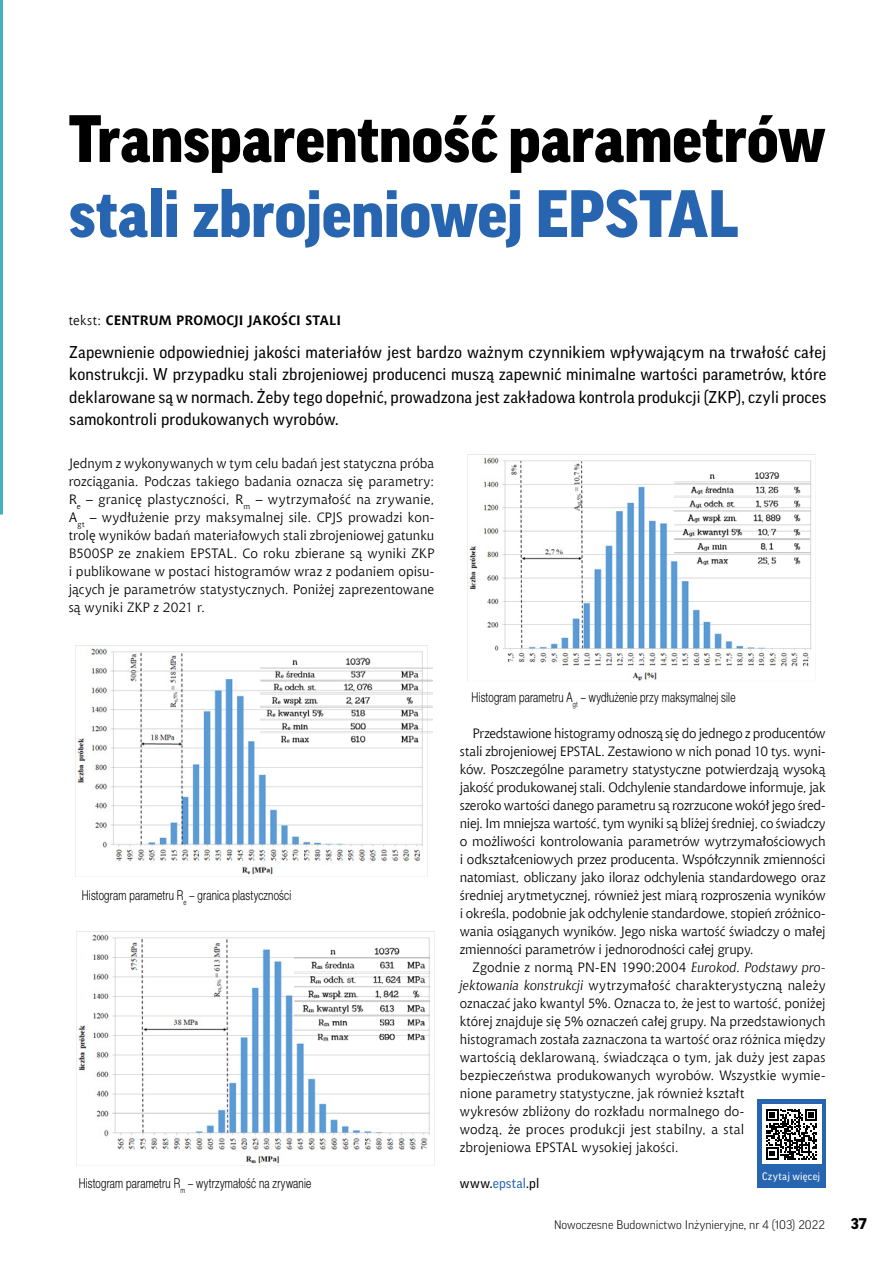
<style>
.page{position:relative;width:893px;height:1263px;background:#fff}
.page>*{position:absolute;margin:0;border:0;box-sizing:border-box;transform-origin:0 0}
.tytul{font:900 64.5px/75px "Good Pro";letter-spacing:-.01em;color:#000}
.lead{font:16.5px/22.5px "Good Pro";letter-spacing:.01em;color:#000;text-align:justify}
.t1{font:900 15px "Good Pro";color:#000}
.text_podstawowy{font:13.5px/18px "Chianti EU";letter-spacing:.005em;color:#000;text-align:justify}
.podpos_zdjecia_2{font:13.5px "Switzer Cnd EFN Light";letter-spacing:.015em;color:#000;scale:.9 1}
.autor_nastepny{font:700 13.5px "Chianti EU";letter-spacing:.015em;color:#000}
.opis_artykulu{font:13.5px "Good Pro";letter-spacing:.015em;color:#000}
.t2{font:300 12px "Good Pro";color:#000}
.opis_artykulu-2{font:10.5px "Good Pro";letter-spacing:.02em;color:#fff}
.s1{color:#2865b0}
.s2{font-weight:400}
.s3{font-style:italic}
</style>
<div class="page">
<img style="left:0;top:0;width:2px;height:515px">
<img style="left:75px;top:646px;width:353px;height:230px">
<img style="left:260px;top:655px;width:173px;height:93px">
<img style="left:78px;top:932px;width:357px;height:233px">
<img style="left:294px;top:943px;width:135px;height:104px">
<img style="left:468px;top:454px;width:347px;height:227px">
<img style="left:674px;top:469px;width:136px;height:100px">
<div style="left:757px;top:1099px;width:69px;height:89px;background:#2865b0"></div>
<div style="left:762px;top:1104px;width:59px;height:60px;background:#fff"></div>
<svg style="left:766px;top:1109px;width:51px;height:51px"></svg>
<p class="tytul" style="left:69px;top:101px;width:758px">Transparentność parametrów <span class="s1">stali zbrojeniowej EPSTAL</span></p>
<p class="autor_nastepny" style="left:69px;top:312px;width:274px"><span class="s2">tekst:</span> CENTRUM PROMOCJI JAKOŚCI STALI</p>
<p class="lead" style="left:69px;top:340px;width:758px">Zapewnienie odpowiedniej jakości materiałów jest bardzo ważnym czynnikiem wpływającym na trwałość całej konstrukcji. W przypadku stali zbrojeniowej producenci muszą zapewnić minimalne wartości parametrów, które deklarowane są w normach. Żeby tego dopełnić, prowadzona jest zakładowa kontrola produkcji (ZKP), czyli proces samokontroli produkowanych wyrobów.</p>
<p class="text_podstawowy" style="left:69px;top:454px;width:367px">Jednym z wykonywanych w tym celu badań jest statyczna próba rozciągania. Podczas takiego badania oznacza się parametry:<br>R<sub>e</sub> – granicę plastyczności, R<sub>m</sub> – wytrzymałość na zrywanie, A<sub>gt</sub> – wydłużenie przy maksymalnej sile. CPJS prowadzi kon&shy;trolę wyników badań materiałowych stali zbrojeniowej gatunku B500SP ze znakiem EPSTAL. Co roku zbierane są wyniki ZKP i publikowane w postaci histogramów wraz z podaniem opisu&shy;jących je parametrów statystycznych. Poniżej zaprezentowane są wyniki ZKP z 2021 r.</p>
<p class="podpos_zdjecia_2" style="left:82px;top:887px;width:234px">Histogram parametru R<sub>e</sub> – granica plastyczności</p>
<p class="podpos_zdjecia_2" style="left:79px;top:1175px;width:260px">Histogram parametru R<sub>m</sub> – wytrzymałość na zrywanie</p>
<p class="podpos_zdjecia_2" style="left:472px;top:689px;width:295px">Histogram parametru A<sub>gt</sub> – wydłużenie przy maksymalnej sile</p>
<p class="text_podstawowy" style="left:460px;top:724px;width:367px;text-indent:13px">Przedstawione histogramy odnoszą się do jednego z producentów stali zbrojeniowej EPSTAL. Zestawiono w nich ponad 10 tys. wyni&shy;ków. Poszczególne parametry statystyczne potwierdzają wysoką jakość produkowanej stali. Odchylenie standardowe informuje, jak szeroko wartości danego parametru są rozrzucone wokół jego śred&shy;niej. Im mniejsza wartość, tym wyniki są bliżej średniej, co świadczy o możliwości kontrolowania parametrów wytrzymałościowych i odkształceniowych przez producenta. Współczynnik zmienności natomiast, obliczany jako iloraz odchylenia standardowego oraz średniej arytmetycznej, również jest miarą rozproszenia wyników i określa, podobnie jak odchylenie standardowe, stopień zróżnico&shy;wania osiąganych wyników. Jego niska wartość świadczy o małej zmienności parametrów i jednorodności całej grupy.</p>
<p class="text_podstawowy" style="left:460px;top:958px;width:367px;text-align:left;text-indent:13px">Zgodnie z normą PN-EN 1990:2004 <span class="s3">Eurokod. Podstawy pro&shy;jektowania konstrukcji</span> wytrzymałość charakterystyczną należy oznaczać jako kwantyl 5%. Oznacza to, że jest to wartość, poniżej której znajduje się 5% oznaczeń całej grupy. Na przedstawionych histogramach została zaznaczona ta wartość oraz różnica między wartością deklarowaną, świadcząca o tym, jak duży jest zapas bezpieczeństwa produkowanych wyrobów. Wszystkie wymie&shy;nione parametry statystyczne, jak również kształt<br>wykresów zbliżony do rozkładu normalnego do-<br>wodzą, że proces produkcji jest stabilny, a stal<br>zbrojeniowa EPSTAL wysokiej jakości.</p>
<p class="opis_artykulu" style="left:460px;top:1175px;width:81px">www.<span class="s1">epstal</span>.pl</p>
<p class="opis_artykulu-2" style="left:762px;top:1170px;width:60px">Czytaj więcej</p>
<p class="t2" style="left:554px;top:1218px;width:272px">Nowoczesne Budownictwo Inżynieryjne, nr 4 (103) 2022</p>
<p class="t1" style="left:851px;top:1215px;width:17px">37</p>
</div>
